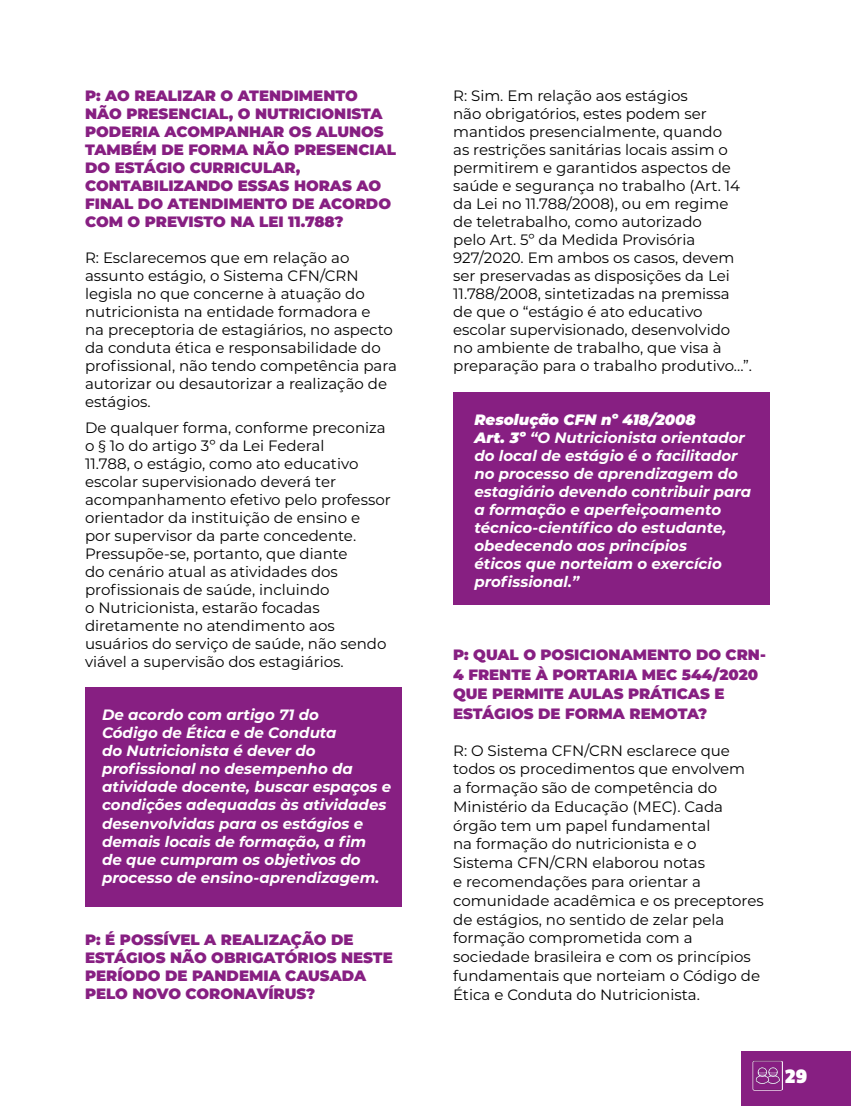
<style>
.page{position:relative;width:851px;height:1106px;background:#fff}
.page>*{position:absolute;margin:0;border:0;box-sizing:border-box;transform-origin:0 0}
.t1{font:900 18px "Clan";color:#fff}
.t2{font:15px/18px "Montserrat";color:#000}
.t3{font:italic 700 15px/18px "Montserrat";color:#fff}
.t4{font:900 15px/18px "Montserrat";color:#871f82}
.s1{font-weight:900}
</style>
<div class="page">
<div style="left:85px;top:687px;width:317px;height:220px;background:#871f82"></div>
<div style="left:453px;top:392px;width:317px;height:213px;background:#871f82"></div>
<div style="left:740px;top:1051px;width:110px;height:55px;background:#871f82"></div>
<img style="left:752px;top:1060px;width:30px;height:30px">
<p class="t4" style="left:85px;top:85px;width:312px">P: AO REALIZAR O ATENDIMENTO<br>NÃO PRESENCIAL, O NUTRICIONISTA<br>PODERIA ACOMPANHAR OS ALUNOS<br>TAMBÉM DE FORMA NÃO PRESENCIAL<br>DO ESTÁGIO CURRICULAR,<br>CONTABILIZANDO ESSAS HORAS AO<br>FINAL DO ATENDIMENTO DE ACORDO<br>COM O PREVISTO NA LEI 11.788?</p>
<p class="t2" style="left:85px;top:248px;width:313px">R: Esclarecemos que em relação ao assunto estágio, o Sistema CFN/CRN legisla no que concerne à atuação do nutricionista na entidade formadora e<br>na preceptoria de estagiários, no aspecto da conduta ética e responsabilidade do profissional, não tendo competência para autorizar ou desautorizar a realização de estágios.</p>
<p class="t2" style="left:85px;top:418px;width:307px">De qualquer forma, conforme preconiza o § 1o do artigo 3º da Lei Federal<br>11.788, o estágio, como ato educativo escolar supervisionado deverá ter acompanhamento efetivo pelo professor orientador da instituição de ensino e<br>por supervisor da parte concedente.<br>Pressupõe-se, portanto, que diante<br>do cenário atual as atividades dos profissionais de saúde, incluindo<br>o Nutricionista, estarão focadas diretamente no atendimento aos usuários do serviço de saúde, não sendo viável a supervisão dos estagiários.</p>
<p class="t3" style="left:102px;top:705px;width:290px">De acordo com artigo 71 do<br>Código de Ética e de Conduta<br>do Nutricionista é dever do profissional no desempenho da atividade docente, buscar espaços e condições adequadas às atividades desenvolvidas para os estágios e demais locais de formação, a fim<br>de que cumpram os objetivos do processo de ensino-aprendizagem.</p>
<p class="t4" style="left:85px;top:929px;width:309px">P: É POSSÍVEL A REALIZAÇÃO DE<br>ESTÁGIOS NÃO OBRIGATÓRIOS NESTE<br>PERÍODO DE PANDEMIA CAUSADA<br>PELO NOVO CORONAVÍRUS?</p>
<p class="t2" style="left:453px;top:86px;width:300px">R: Sim. Em relação aos estágios<br>não obrigatórios, estes podem ser mantidos presencialmente, quando<br>as restrições sanitárias locais assim o permitirem e garantidos aspectos de saúde e segurança no trabalho (Art. 14 da Lei no 11.788/2008), ou em regime<br>de teletrabalho, como autorizado<br>pelo Art. 5º da Medida Provisória 927/2020. Em ambos os casos, devem ser preservadas as disposições da Lei 11.788/2008, sintetizadas na premissa de que o “estágio é ato educativo escolar supervisionado, desenvolvido no ambiente de trabalho, que visa à preparação para o trabalho produtivo...”.</p>
<p class="t3" style="left:474px;top:410px;width:278px"><span class="s1">Resolução CFN nº 418/2008<br>Art. 3º</span> “O Nutricionista orientador do local de estágio é o facilitador no processo de aprendizagem do estagiário devendo contribuir para a formação e aperfeiçoamento técnico-científico do estudante, obedecendo aos princípios<br>éticos que norteiam o exercício profissional.”</p>
<p class="t4" style="left:453px;top:644px;width:314px;line-height:19.5px">P: QUAL O POSICIONAMENTO DO CRN-<br>4 FRENTE À PORTARIA MEC 544/2020<br>QUE PERMITE AULAS PRÁTICAS E<br>ESTÁGIOS DE FORMA REMOTA?</p>
<p class="t2" style="left:453px;top:740px;width:312px;line-height:18.8px">R: O Sistema CFN/CRN esclarece que todos os procedimentos que envolvem<br>a formação são de competência do Ministério da Educação (MEC). Cada órgão tem um papel fundamental<br>na formação do nutricionista e o<br>Sistema CFN/CRN elaborou notas<br>e recomendações para orientar a comunidade acadêmica e os preceptores de estágios, no sentido de zelar pela formação comprometida com a sociedade brasileira e com os princípios fundamentais que norteiam o Código de Ética e Conduta do Nutricionista.</p>
<p class="t1" style="left:784px;top:1066px;width:24px">29</p>
</div>
